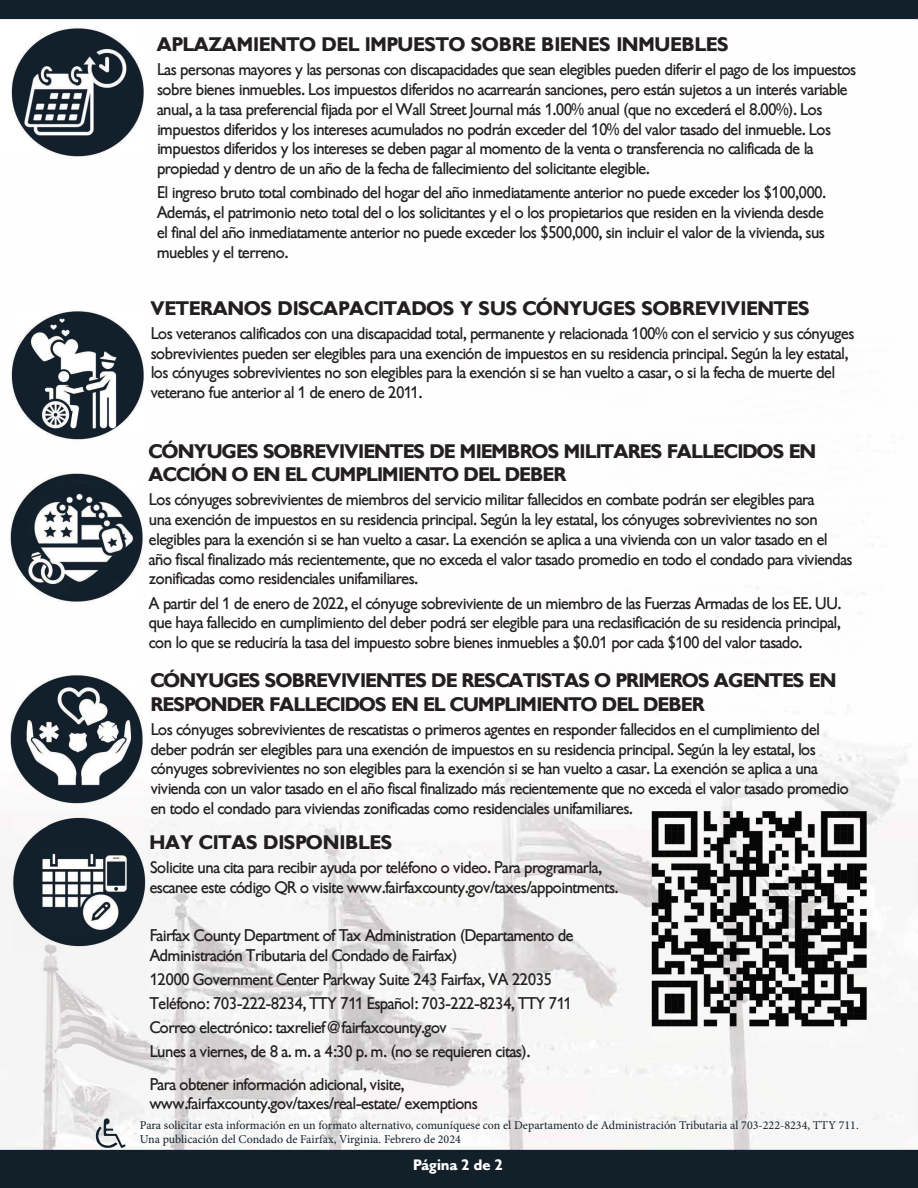
<style>
.page{position:relative;width:918px;height:1188px;background:#fff}
.page>*{position:absolute;margin:0;border:0;box-sizing:border-box;transform-origin:0 0}
.t1{font:700 19.5px/23.4px "Gibson";letter-spacing:-.025em;color:#231f20}
.t2{font:700 19.5px "Gibson";color:#231f20}
.t3{font:16.5px/19.8px "Gibson";letter-spacing:-.025em;color:#231f20}
.t4{font:700 15px "Gibson";color:#fff}
.t5{font:12px "Minion Pro";color:#12202b}
</style>
<div class="page">
<img style="left:0;top:0;width:918px;height:1188px">
<svg style="left:96px;top:1118px;width:30px;height:30px"></svg>
<p class="t2" style="left:157px;top:33px;width:573px">APLAZAMIENTO DEL IMPUESTO SOBRE BIENES INMUEBLES</p>
<p class="t3" style="left:157px;top:60px;width:701px">Las personas mayores y las personas con discapacidades que sean elegibles pueden diferir el pago de los impuestos sobre bienes inmuebles. Los impuestos diferidos no acarrearán sanciones, pero están sujetos a un interés variable anual, a la tasa preferencial fijada por el Wall Street Journal más 1.00% anual (que no excederá el 8.00%). Los impuestos diferidos y los intereses acumulados no podrán exceder del 10% del valor tasado del inmueble. Los impuestos diferidos y los intereses se deben pagar al momento de la venta o transferencia no calificada de la propiedad y dentro de un año de la fecha de fallecimiento del solicitante elegible.</p>
<p class="t3" style="left:157px;top:183px;width:670px">El ingreso bruto total combinado del hogar del año inmediatamente anterior no puede exceder los $100,000.<br>Además, el patrimonio neto total del o los solicitantes y el o los propietarios que residen en la vivienda desde el final del año inmediatamente anterior no puede exceder los $500,000, sin incluir el valor de la vivienda, sus muebles y el terreno.</p>
<p class="t2" style="left:151px;top:297px;width:661px">VETERANOS DISCAPACITADOS Y SUS CÓNYUGES SOBREVIVIENTES</p>
<p class="t3" style="left:151px;top:323px;width:705px">Los veteranos calificados con una discapacidad total, permanente y relacionada 100% con el servicio y sus cónyuges sobrevivientes pueden ser elegibles para una exención de impuestos en su residencia principal. Según la ley estatal, los cónyuges sobrevivientes no son elegibles para la exención si se han vuelto a casar, o si la fecha de muerte del veterano fue anterior al 1 de enero de 2011.</p>
<p class="t1" style="left:149px;top:440px;width:669px">CÓNYUGES SOBREVIVIENTES DE MIEMBROS MILITARES FALLECIDOS EN<br>ACCIÓN O EN EL CUMPLIMIENTO DEL DEBER</p>
<p class="t3" style="left:149px;top:490px;width:705px">Los cónyuges sobrevivientes de miembros del servicio militar fallecidos en combate podrán ser elegibles para<br>una exención de impuestos en su residencia principal. Según la ley estatal, los cónyuges sobrevivientes no son elegibles para la exención si se han vuelto a casar. La exención se aplica a una vivienda con un valor tasado en el año fiscal finalizado más recientemente, que no exceda el valor tasado promedio en todo el condado para viviendas zonificadas como residenciales unifamiliares.</p>
<p class="t3" style="left:149px;top:593px;width:694px;text-align:justify">A partir del 1 de enero de 2022, el cónyuge sobreviviente de un miembro de las Fuerzas Armadas de los EE. UU. que haya fallecido en cumplimiento del deber podrá ser elegible para una reclasificación de su residencia principal, con lo que se reduciría la tasa del impuesto sobre bienes inmuebles a $0.01 por cada $100 del valor tasado.</p>
<p class="t1" style="left:151px;top:669px;width:687px">CÓNYUGES SOBREVIVIENTES DE RESCATISTAS O PRIMEROS AGENTES EN<br>RESPONDER FALLECIDOS EN EL CUMPLIMIENTO DEL DEBER</p>
<p class="t3" style="left:151px;top:720px;width:700px">Los cónyuges sobrevivientes de rescatistas o primeros agentes en responder fallecidos en el cumplimiento del deber podrán ser elegibles para una exención de impuestos en su residencia principal. Según la ley estatal, los cónyuges sobrevivientes no son elegibles para la exención si se han vuelto a casar. La exención se aplica a una vivienda con un valor tasado en el año fiscal finalizado más recientemente que no exceda el valor tasado promedio en todo el condado para viviendas zonificadas como residenciales unifamiliares.</p>
<p class="t2" style="left:150px;top:831px;width:244px">HAY CITAS DISPONIBLES</p>
<p class="t3" style="left:150px;top:858px;width:470px">Solicite una cita para recibir ayuda por teléfono o video. Para programarla, escanee este código QR o visite www.fairfaxcounty.gov/taxes/appointments.</p>
<p class="t3" style="left:150px;top:926px;width:425px">Fairfax County Department of Tax Administration (Departamento de<br>Administración Tributaria del Condado de Fairfax)</p>
<p class="t3" style="left:150px;top:969px;width:404px">12000 Government Center Parkway Suite 243 Fairfax, VA 22035</p>
<p class="t3" style="left:150px;top:994px;width:424px">Teléfono: 703-222-8234, TTY 711 Español: 703-222-8234, TTY 711</p>
<p class="t3" style="left:150px;top:1018px;width:299px">Correo electrónico: taxrelief@fairfaxcounty.gov</p>
<p class="t3" style="left:150px;top:1042px;width:382px">Lunes a viernes, de 8 a. m. a 4:30 p. m. (no se requieren citas).</p>
<p class="t3" style="left:150px;top:1074px;width:330px">Para obtener información adicional, visite, www.fairfaxcounty.gov/taxes/real-estate/ exemptions</p>
<p class="t5" style="left:140px;top:1117px;width:720px">Para solicitar esta información en un formato alternativo, comuníquese con el Departamento de Administración Tributaria al 703-222-8234, TTY 711.</p>
<p class="t5" style="left:140px;top:1131px;width:322px">Una publicación del Condado de Fairfax, Virginia. Febrero de 2024</p>
<p class="t4" style="left:414px;top:1157px;width:91px">Página 2 de 2</p>
</div>
